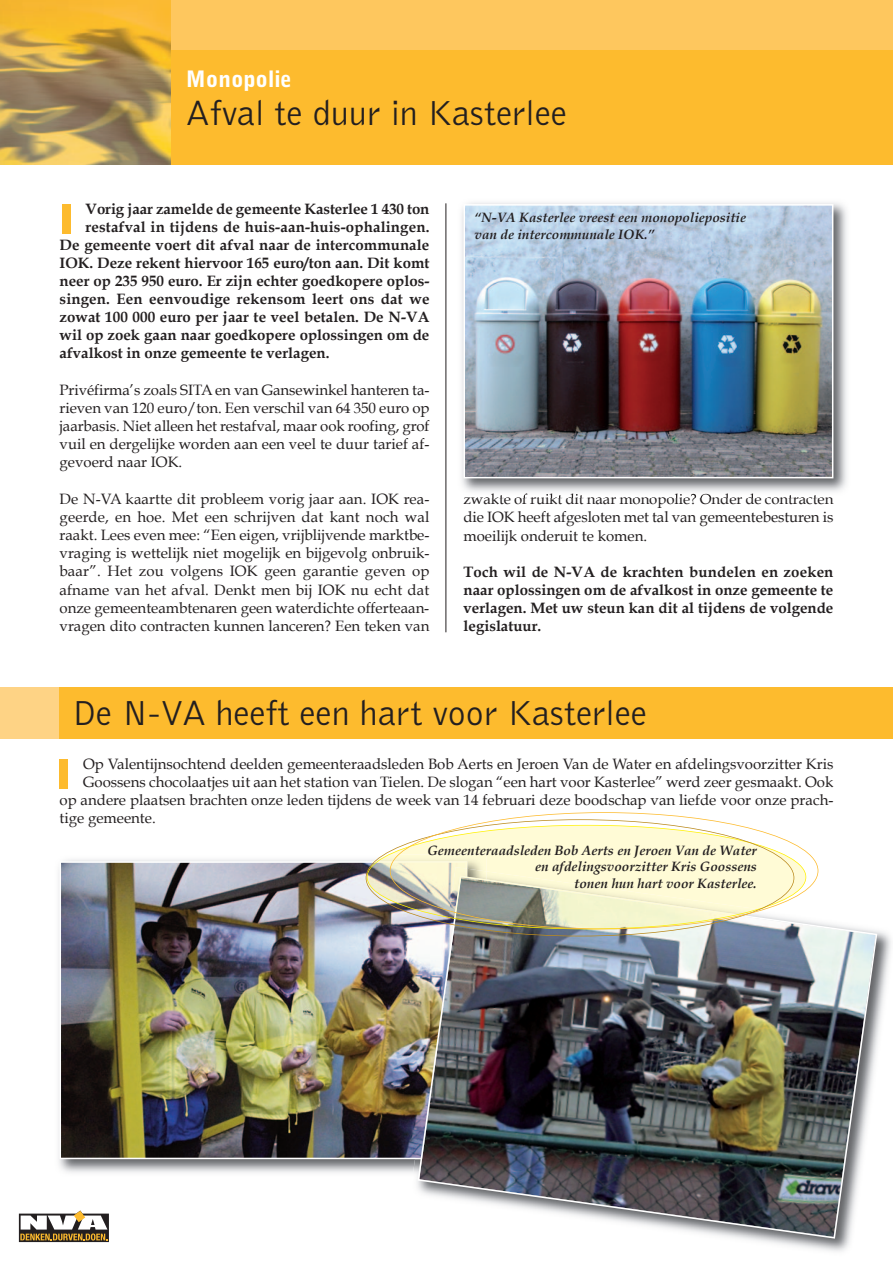
<style>
.page{position:relative;width:893px;height:1263px;background:#fff}
.page>*{position:absolute;margin:0;border:0;box-sizing:border-box;transform-origin:0 0}
.t1{font:300 36px "Bell Gothic Std";color:#231f20}
.t2{font:900 22.5px "Bell Gothic Std";color:#fff}
.t3{font:15px/18.1px "Book Antiqua";color:#231f20;text-align:justify}
.t4{font:700 15px/18px "Book Antiqua";color:#231f20;text-align:justify}
.t5{font:italic 700 13.5px/16.4px "Book Antiqua";color:#231f20}
</style>
<div class="page">
<div style="left:113px;top:3px;width:780px;height:161px;background:#fdbb2e"></div>
<div style="left:113px;top:0;width:780px;height:50px;background:#fec75e"></div>
<img style="left:0;top:0;width:170px;height:164px">
<svg style="left:19px;top:1210px;width:90px;height:32px"></svg>
<div style="left:0;top:687px;width:68px;height:51px;background:#fed385"></div>
<div style="left:60px;top:687px;width:833px;height:51px;background:#fdbb2e"></div>
<hr style="left:445px;top:203px;width:1px;height:429px;background:#231f20">
<div style="left:62px;top:205px;width:8px;height:29px;background:#fdbb2e"></div>
<img style="left:461px;top:202px;width:386px;height:296px">
<img style="left:464px;top:493px;width:47px;height:5px">
<img style="left:466px;top:207px;width:364px;height:268px">
<div style="left:463px;top:204px;width:370px;height:274px;border:2px solid #fff"></div>
<img style="left:58px;top:859px;width:351px;height:314px">
<img style="left:63px;top:864px;width:346px;height:292px">
<div style="left:60px;top:861px;width:407px;height:298px;border:2px solid #fff"></div>
<img style="left:409px;top:918px;width:482px;height:334px">
<img style="left:412px;top:918px;width:5px;height:260px">
<img style="left:415px;top:918px;width:2px;height:240px">
<img style="left:417px;top:875px;width:461px;height:364px">
<div style="left:60px;top:759px;width:8px;height:29px;background:#fdbb2e"></div>
<img style="left:368px;top:863px;width:8px;height:54px">
<svg style="left:376px;top:826px;width:429px;height:92px"></svg>
<img style="left:456px;top:877px;width:277px;height:51px">
<h2 class="t2" style="left:186px;top:71px;width:107px">Monopolie</h2>
<h1 class="t1" style="left:186px;top:99px;width:383px">Afval te duur in Kasterlee</h1>
<p class="t4" style="left:85px;top:200px;width:346px">Vorig jaar zamelde de gemeente Kasterlee 1 430 ton</p>
<p class="t4" style="left:85px;top:218px;width:346px">restafval in tijdens de huis-aan-huis-ophalingen.</p>
<p class="t4" style="left:60px;top:236px;width:371px">De gemeente voert dit afval naar de intercommunale</p>
<p class="t4" style="left:60px;top:254px;width:371px">IOK. Deze rekent hiervoor 165 euro/ton aan. Dit komt</p>
<p class="t4" style="left:60px;top:272px;width:371px">neer op 235 950 euro. Er zijn echter goedkopere oplos-</p>
<p class="t4" style="left:60px;top:290px;width:371px">singen. Een eenvoudige rekensom leert ons dat we</p>
<p class="t4" style="left:60px;top:308px;width:371px">zowat 100 000 euro per jaar te veel betalen. De N-VA</p>
<p class="t4" style="left:60px;top:326px;width:371px">wil op zoek gaan naar goedkopere oplossingen om de</p>
<p class="t4" style="left:60px;top:344px;width:271px">afvalkost in onze gemeente te verlagen.</p>
<p class="t3" style="left:60px;top:381px;width:371px">Privéfirma’s zoals SITA en van Gansewinkel hanteren ta&shy;rieven van 120 euro/ton. Een verschil van 64 350 euro op jaarbasis. Niet alleen het restafval, maar ook roofing, grof vuil en dergelijke worden aan een veel te duur tarief af&shy;gevoerd naar IOK.</p>
<p class="t3" style="left:60px;top:490px;width:371px">De N-VA kaartte dit probleem vorig jaar aan. IOK rea&shy;geerde, en hoe. Met een schrijven dat kant noch wal raakt. Lees even mee: “Een eigen, vrijblijvende marktbe&shy;vraging is wettelijk niet mogelijk en bijgevolg onbruik&shy;baar”. Het zou volgens IOK geen garantie geven op afname van het afval. Denkt men bij IOK nu echt dat onze gemeenteambtenaren geen waterdichte offerteaan&shy;vragen dito contracten kunnen lanceren? Een teken van</p>
<p class="t3" style="left:463px;top:490px;width:371px">zwakte of ruikt dit naar monopolie? Onder de contracten die IOK heeft afgesloten met tal van gemeentebesturen is moeilijk onderuit te komen.</p>
<p class="t5" style="left:475px;top:210px;width:273px">“N-VA Kasterlee vreest een monopoliepositie van de intercommunale IOK.”</p>
<p class="t4" style="left:463px;top:563px;width:371px">Toch wil de N-VA de krachten bundelen en zoeken naar oplossingen om de afvalkost in onze gemeente te verlagen. Met uw steun kan dit al tijdens de volgende legislatuur.</p>
<h1 class="t1" style="left:72px;top:699px;width:576px">De N-VA heeft een hart voor Kasterlee</h1>
<p class="t3" style="left:83px;top:755px;width:752px">Op Valentijnsochtend deelden gemeenteraadsleden Bob Aerts en Jeroen Van de Water en afdelingsvoorzitter Kris</p>
<p class="t3" style="left:83px;top:773px;width:752px">Goossens chocolaatjes uit aan het station van Tielen. De slogan “een hart voor Kasterlee” werd zeer gesmaakt. Ook</p>
<p class="t3" style="left:60px;top:791px;width:775px">op andere plaatsen brachten onze leden tijdens de week van 14 februari deze boodschap van liefde voor onze prach-</p>
<p class="t3" style="left:60px;top:809px;width:98px">tige gemeente.</p>
<p class="t5" style="left:427px;top:842px;width:331px;text-align:right">Gemeenteraadsleden Bob Aerts en Jeroen Van de Water en afdelingsvoorzitter Kris Goossens<br>tonen hun hart voor Kasterlee.</p>
</div>
